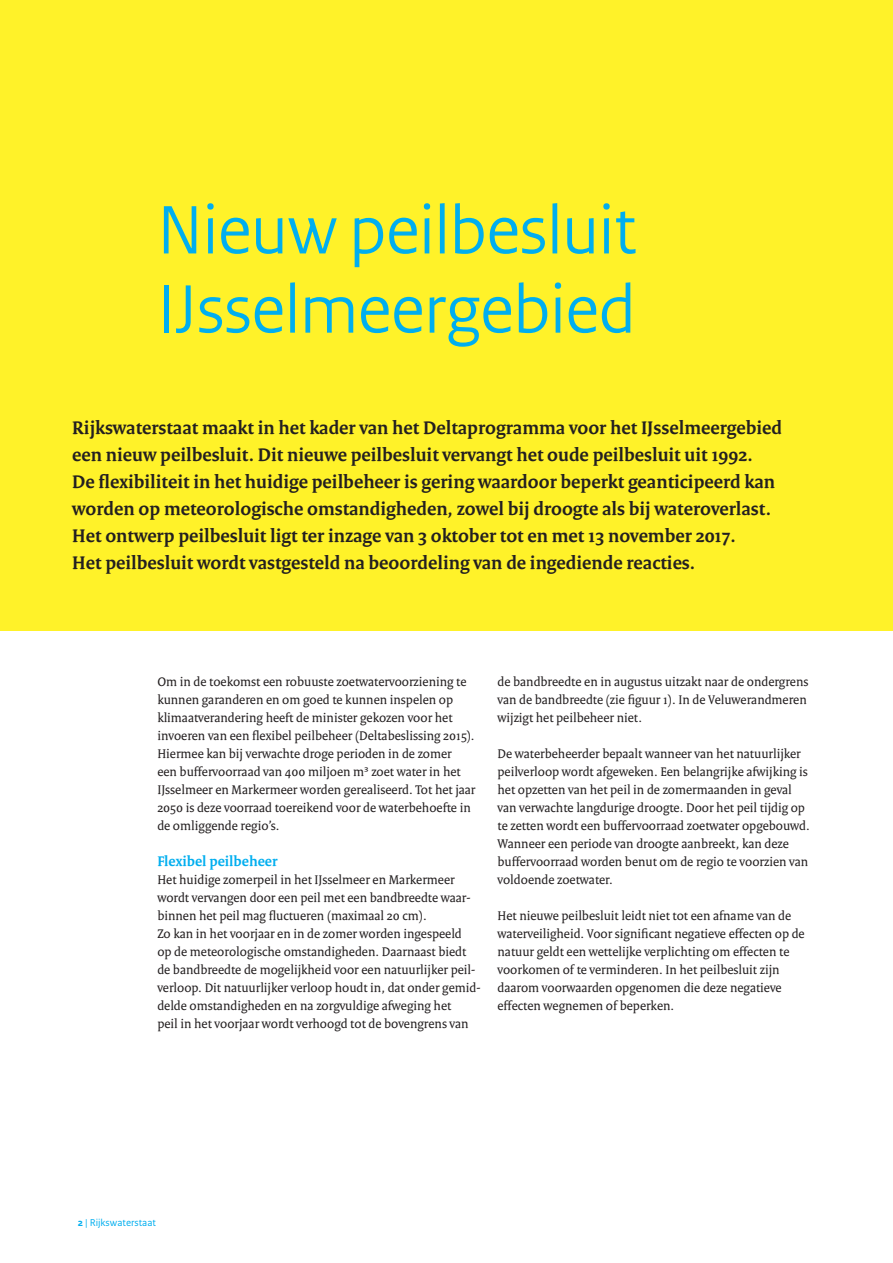
<style>
.page{position:relative;width:893px;height:1263px;background:#fff}
.page>*{position:absolute;margin:0;border:0;box-sizing:border-box;transform-origin:0 0}
._02_RO_Titel_Hoofdst{font:72px "Rijksoverheid Sans Heading";color:#00aeef}
._09_RO_Inleiding_Hoo{font:700 19.5px/27px "Rijksoverheid Serif";color:#231f20}
._05_RO_Alineakop{font:700 15px "Rijksoverheid Serif";color:#00aeef}
._10_RO_Broodtekst{font:13.5px/18px "Rijksoverheid Serif";color:#231f20}
._16_RO_Paginacijfer{font:10.5px "Rijksoverheid Sans Text";color:#00aeef}
.s1{font-weight:700}
</style>
<div class="page">
<div style="left:0;top:0;width:892px;height:631px;background:#fff229"></div>
<p class="_02_RO_Titel_Hoofdst" style="left:157px;top:188px;width:480px">Nieuw peilbesluit</p>
<p class="_02_RO_Titel_Hoofdst" style="left:157px;top:268px;width:480px">IJsselmeergebied</p>
<p class="_09_RO_Inleiding_Hoo" style="left:72px;top:414px;width:711px">Rijkswaterstaat maakt in het kader van het Deltaprogramma voor het IJsselmeergebied een nieuw peilbesluit. Dit nieuwe peilbesluit vervangt het oude peilbesluit uit 1992.<br>De flexibiliteit in het huidige peilbeheer is gering waardoor beperkt geanticipeerd kan worden op meteorologische omstandigheden, zowel bij droogte als bij wateroverlast.<br>Het ontwerp peilbesluit ligt ter inzage van 3 oktober tot en met 13 november 2017.<br>Het peilbesluit wordt vastgesteld na beoordeling van de ingediende reacties.</p>
<p class="_10_RO_Broodtekst" style="left:157px;top:672px;width:320px">Om in de toekomst een robuuste zoetwatervoorziening te kunnen garanderen en om goed te kunnen inspelen op klimaatverandering heeft de minister gekozen voor het invoeren van een flexibel peilbeheer (Deltabeslissing 2015).<br>Hiermee kan bij verwachte droge perioden in de zomer<br>een buffervoorraad van 400 miljoen m³ zoet water in het IJsselmeer en Markermeer worden gerealiseerd. Tot het jaar 2050 is deze voorraad toereikend voor de waterbehoefte in de omliggende regio’s.</p>
<p class="_05_RO_Alineakop" style="left:157px;top:852px;width:122px">Flexibel peilbeheer</p>
<p class="_10_RO_Broodtekst" style="left:157px;top:870px;width:325px">Het huidige zomerpeil in het IJsselmeer en Markermeer wordt vervangen door een peil met een bandbreedte waar&shy;binnen het peil mag fluctueren (maximaal 20 cm).<br>Zo kan in het voorjaar en in de zomer worden ingespeeld<br>op de meteorologische omstandigheden. Daarnaast biedt de bandbreedte de mogelijkheid voor een natuurlijker peil&shy;verloop. Dit natuurlijker verloop houdt in, dat onder gemid&shy;delde omstandigheden en na zorgvuldige afweging het<br>peil in het voorjaar wordt verhoogd tot de bovengrens van</p>
<p class="_10_RO_Broodtekst" style="left:497px;top:672px;width:312px;text-align:justify">de bandbreedte en in augustus uitzakt naar de ondergrens van de bandbreedte (zie figuur 1). In de Veluwerandmeren wijzigt het peilbeheer niet.</p>
<p class="_10_RO_Broodtekst" style="left:497px;top:744px;width:314px">De waterbeheerder bepaalt wanneer van het natuurlijker peilverloop wordt afgeweken. Een belangrijke afwijking is het opzetten van het peil in de zomermaanden in geval van verwachte langdurige droogte. Door het peil tijdig op te zetten wordt een buffervoorraad zoetwater opgebouwd.<br>Wanneer een periode van droogte aanbreekt, kan deze buffervoorraad worden benut om de regio te voorzien van voldoende zoetwater.</p>
<p class="_10_RO_Broodtekst" style="left:497px;top:906px;width:309px">Het nieuwe peilbesluit leidt niet tot een afname van de waterveiligheid. Voor significant negatieve effecten op de natuur geldt een wettelijke verplichting om effecten te voorkomen of te verminderen. In het peilbesluit zijn daarom voorwaarden opgenomen die deze negatieve effecten wegnemen of beperken.</p>
<p class="_16_RO_Paginacijfer" style="left:78px;top:1216px;width:79px"><span class="s1">2</span> | Rijkswaterstaat</p>
</div>
